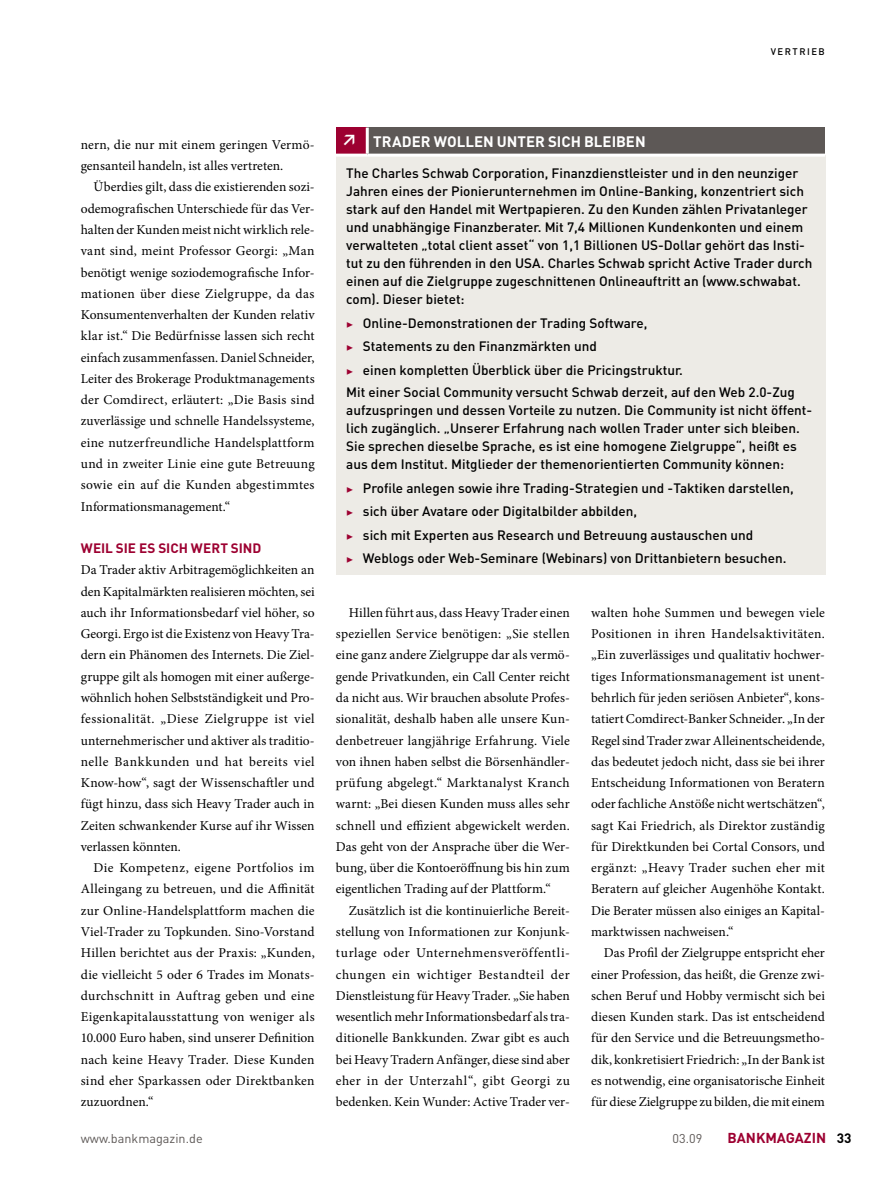
<style>
.page{position:relative;width:893px;height:1187px;background:#fff}
.page>*{position:absolute;margin:0;border:0;box-sizing:border-box;transform-origin:0 0}
.caf_kasten_titel{font:700 15px "DINOT";color:#fff}
.acg_grundtext{font:700 15px "DINOT";color:#fff}
.t1{font:700 14.25px "DINOT";color:#9d0031}
.ach_grundtext_mit_ei{font:13.5px/21.3px "Minion Pro";letter-spacing:.005em;color:#000;text-align:justify}
.cao_kasten_grundtext{font:500 13.5px/18px "DINOT";color:#000}
.acg_grundtext-2{font:13.5px/21.3px "Minion Pro";color:#000;text-align:justify}
.car_kasten_aufzaehlu{font:500 13.5px "DINOT";color:#000}
.acl_zwischenuebersch{font:700 13.5px "DINOT";color:#9d0031}
.t2{font:700 13.5px "DINOT";color:#000}
.t3{font:12.6px "DINOT";color:#5d5856}
.t4{font:700 12px/23.5px "Minion Pro";color:#9d0031;text-align:justify}
.t5{font:500 9.45px "DINOT";letter-spacing:.16em;color:#000}
</style>
<div class="page">
<div style="left:336px;top:128px;width:31px;height:27px;background:#9d0031"></div>
<div style="left:367px;top:128px;width:458px;height:27px;background:#5d5856"></div>
<div style="left:336px;top:155px;width:489px;height:419px;background:#edebe6"></div>
<hr style="left:336px;top:154px;width:31px;height:3px;background:#fff">
<hr style="left:367px;top:154px;width:458px;height:3px;background:#fff">
<hr style="left:366px;top:128px;width:3px;height:26px;background:#fff">
<p class="t5" style="left:771px;top:46px;width:56px">vertrieb</p>
<p class="ach_grundtext_mit_ei" style="left:81px;top:134px;width:235px">nern, die nur mit einem geringen Vermö&shy;gensanteil handeln, ist alles vertreten.</p>
<p class="ach_grundtext_mit_ei" style="left:81px;top:176px;width:235px;text-indent:13px">Überdies gilt, dass die existierenden sozi&shy;odemografischen Unterschiede für das Ver&shy;halten der Kunden meist nicht wirklich rele&shy;vant sind, meint Professor Georgi: „Man benötigt wenige soziodemografische Infor&shy;mationen über diese Zielgruppe, da das Konsumentenverhalten der Kunden relativ klar ist.“ Die Bedürfnisse lassen sich recht einfach zusammenfassen. Daniel Schneider, Leiter des Brokerage Produktmanagements der Comdirect, erläutert: „Die Basis sind zuverlässige und schnelle Handelssysteme, eine nutzerfreundliche Handelsplattform und in zweiter Linie eine gute Betreuung sowie ein auf die Kunden abgestimmtes Informationsmanagement.“</p>
<p class="acl_zwischenuebersch" style="left:81px;top:539px;width:182px">WEIL SIE ES SICH WERT SIND</p>
<p class="acg_grundtext-2" style="left:81px;top:559px;width:235px">Da Trader aktiv Arbitragemöglichkeiten an den Kapitalmärkten realisieren möchten, sei auch ihr Informationsbedarf viel höher, so Georgi. Ergo ist die Existenz von Heavy Tra&shy;dern ein Phänomen des Internets. Die Ziel&shy;gruppe gilt als homogen mit einer außerge&shy;wöhnlich hohen Selbstständigkeit und Pro&shy;fessionalität. „Diese Zielgruppe ist viel unternehmerischer und aktiver als traditio&shy;nelle Bankkunden und hat bereits viel Know-how“, sagt der Wissenschaftler und fügt hinzu, dass sich Heavy Trader auch in Zeiten schwankender Kurse auf ihr Wissen verlassen könnten.</p>
<p class="ach_grundtext_mit_ei" style="left:81px;top:857px;width:235px;text-indent:13px">Die Kompetenz, eigene Portfolios im Alleingang zu betreuen, und die Affinität zur Online-Handelsplattform machen die Viel-Trader zu Topkunden. Sino-Vorstand Hillen berichtet aus der Praxis: „Kunden, die vielleicht 5 oder 6 Trades im Monats&shy;durchschnitt in Auftrag geben und eine Eigenkapitalausstattung von weniger als 10.000 Euro haben, sind unserer Definition nach keine Heavy Trader. Diese Kunden sind eher Sparkassen oder Direktbanken zuzuordnen.“</p>
<p class="acg_grundtext" style="left:342px;top:128px;width:17px">↗</p>
<p class="caf_kasten_titel" style="left:373px;top:131px;width:11px">TRAD</p>
<p class="caf_kasten_titel" style="left:412px;top:131px;width:96px">ER WOLLEN UNT</p>
<p class="caf_kasten_titel" style="left:526px;top:131px;width:40px">ER SICH</p>
<p class="caf_kasten_titel" style="left:584px;top:131px;width:60px">BLEIBEN</p>
<p class="cao_kasten_grundtext" style="left:346px;top:163px;width:468px">The Charles Schwab Corporation, Finanzdienstleister und in den neunziger Jahren eines der Pionierunternehmen im Online-Banking, konzentriert sich stark auf den Handel mit Wertpapieren. Zu den Kunden zählen Privatanleger und unabhängige Finanzberater. Mit 7,4 Millionen Kundenkonten und einem verwalteten „total client asset“ von 1,1 Billionen US-Dollar gehört das I nsti&shy;tut zu den führenden in den USA. Charles Schwab spricht Active Trader durch einen auf die Zielgruppe zugeschnittenen Onlineauftritt an (www.schwabat. com). Dieser bietet:</p>
<p class="car_kasten_aufzaehlu" style="left:363px;top:313px;width:286px">Online-Demonstrationen der Trading Software,</p>
<p class="car_kasten_aufzaehlu" style="left:363px;top:337px;width:235px">Statements zu den Finanzmärkten und</p>
<p class="car_kasten_aufzaehlu" style="left:363px;top:360px;width:322px">einen kompletten Überblick über die Pricingstruktur.</p>
<p class="cao_kasten_grundtext" style="left:346px;top:383px;width:468px">Mit einer Social Community versucht Schwab derzeit, auf den Web 2.0-Zug aufzuspringen und dessen Vorteile zu nutzen. Die Community ist nicht öffent&shy;lich zugänglich. „Unserer Erfahrung nach wollen Trader unter sich bleiben.<br>Sie sprechen dieselbe Sprache, es ist eine homogene Zielgruppe“, heißt es aus dem I nstitut. Mitglieder der themenorientierten Community können:</p>
<p class="car_kasten_aufzaehlu" style="left:363px;top:478px;width:432px">Profile anlegen sowie ihre Trading-Strategien und -Taktiken darstellen,</p>
<p class="car_kasten_aufzaehlu" style="left:363px;top:502px;width:276px">sich über Avatare oder Digitalbilder abbilden,</p>
<p class="car_kasten_aufzaehlu" style="left:363px;top:525px;width:392px">sich mit Experten aus Research und Betreuung austauschen und</p>
<p class="car_kasten_aufzaehlu" style="left:363px;top:549px;width:425px">Weblogs oder Web-Seminare (Webinars) von Drittanbietern besuchen.</p>
<p class="t4" style="left:346px;top:312px;width:9px">▶ ▶ ▶</p>
<p class="t4" style="left:346px;top:477px;width:9px">▶ ▶ ▶ ▶</p>
<p class="ach_grundtext_mit_ei" style="left:336px;top:602px;width:235px;text-indent:13px">Hillen führt aus, dass Heavy Trader einen speziellen Service benötigen: „Sie stellen eine ganz andere Zielgruppe dar als vermö&shy;gende Privatkunden, ein Call Center reicht da nicht aus. Wir brauchen absolute Profes&shy;sionalität, deshalb haben alle unsere Kun&shy;denbetreuer langjährige Erfahrung. Viele von ihnen haben selbst die Börsenhändler&shy;prüfung abgelegt.“ Marktanalyst Kranch warnt: „Bei diesen Kunden muss alles sehr schnell und effizient abgewickelt werden.<br>Das geht von der Ansprache über die Wer&shy;bung, über die Kontoeröffnung bis hin zum eigentlichen Trading auf der Plattform.“</p>
<p class="ach_grundtext_mit_ei" style="left:336px;top:899px;width:235px;text-indent:13px">Zusätzlich ist die kontinuierliche Bereit&shy;stellung von Informationen zur Konjunk&shy;turlage oder Unternehmensveröffentli&shy;chungen ein wichtiger Bestandteil der Dienstleistung für Heavy Trader. „Sie haben wesentlich mehr Informationsbedarf als tra&shy;ditionelle Bankkunden. Zwar gibt es auch bei Heavy Tradern Anfänger, diese sind aber eher in der Unterzahl“, gibt Georgi zu bedenken. Kein Wunder: Active Trader ver-</p>
<p class="ach_grundtext_mit_ei" style="left:591px;top:602px;width:235px">walten hohe Summen und bewegen viele Positionen in ihren Handelsaktivitäten. „Ein zuverlässiges und qualitativ hochwer&shy;tiges Informationsmanagement ist unent&shy;behrlich für jeden seriösen Anbieter“, kons&shy;tatiert Comdirect-Banker Schneider. „In der Regel sind Trader zwar Alleinentscheidende, das bedeutet jedoch nicht, dass sie bei ihrer Entscheidung Informationen von Beratern oder fachliche Anstöße nicht wertschätzen“, sagt Kai Friedrich, als Direktor zuständig für Direktkunden bei Cortal Consors, und ergänzt: „Heavy Trader suchen eher mit Beratern auf gleicher Augenhöhe Kontakt.<br>Die Berater müssen also einiges an Kapital&shy;marktwissen nachweisen.“</p>
<p class="ach_grundtext_mit_ei" style="left:591px;top:942px;width:235px;text-indent:13px">Das Profil der Zielgruppe entspricht eher einer Profession, das heißt, die Grenze zwi&shy;schen Beruf und Hobby vermischt sich bei diesen Kunden stark. Das ist entscheidend für den Service und die Betreuungsmetho&shy;dik, konkretisiert Friedrich: „In der Bank ist es notwendig, eine organisatorische Einheit für diese Zielgruppe zu bilden, die mit einem</p>
<p class="t3" style="left:81px;top:1130px;width:123px">www.bankmagazin.de</p>
<p class="t3" style="left:672px;top:1130px;width:31px">03.09</p>
<p class="t1" style="left:727px;top:1128px;width:59px">BAN KMAGAZIN</p>
<p class="t2" style="left:837px;top:1129px;width:16px">33</p>
</div>
